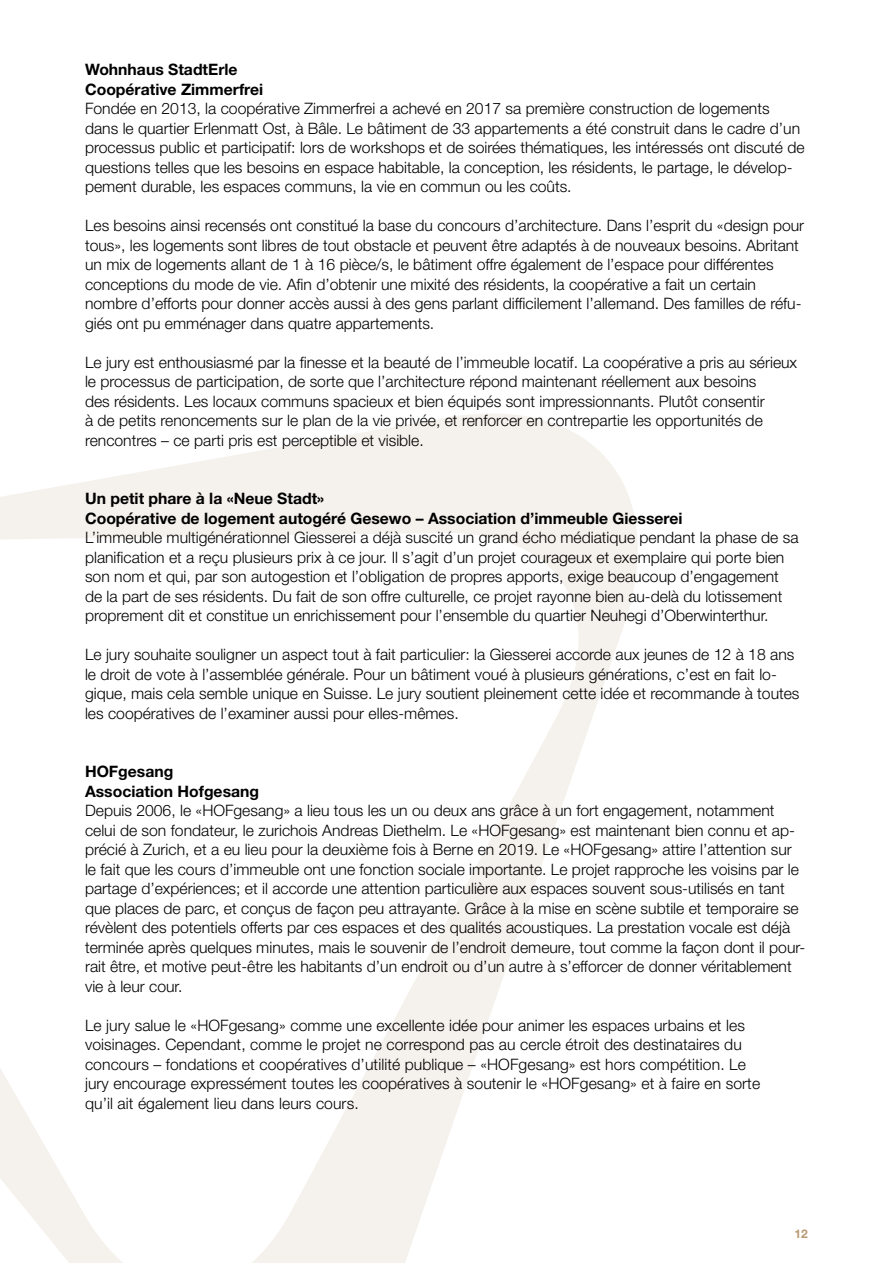
<style>
.page{position:relative;width:893px;height:1263px;background:#fff}
.page>*{position:absolute;margin:0;border:0;box-sizing:border-box;transform-origin:0 0}
.t1{font:300 15.75px/19.5px "Helvetica Neue LT Pro";color:#000}
.t2{font:700 15.75px/19.5px "Helvetica Neue LT Pro";color:#000}
.t3{font:700 12px "Helvetica Neue LT Pro";color:#b99972}
</style>
<div class="page">
<svg style="left:0;top:413px;width:638px;height:850px"></svg>
<p class="t2" style="left:85px;top:59px;width:180px">Wohnhaus StadtErle<br>Coopérative Zimmerfrei</p>
<p class="t1" style="left:85px;top:98px;width:721px">Fondée en 2013, la coopérative Zimmerfrei a achevé en 2017 sa première construction de logements dans le quartier Erlenmatt Ost, à Bâle. Le bâtiment de 33 appartements a été construit dans le cadre d’un processus public et participatif: lors de workshops et de soirées thématiques, les intéressés ont discuté de questions telles que les besoins en espace habitable, la conception, les résidents, le partage, le dévelop&shy;pement durable, les espaces communs, la vie en commun ou les coûts.</p>
<p class="t1" style="left:85px;top:215px;width:721px">Les besoins ainsi recensés ont constitué la base du concours d’architecture. Dans l’esprit du «design pour tous», les logements sont libres de tout obstacle et peuvent être adaptés à de nouveaux besoins. Abritant un mix de logements allant de 1 à 16 pièce/s, le bâtiment offre également de l’espace pour différentes conceptions du mode de vie. Afin d’obtenir une mixité des résidents, la coopérative a fait un certain nombre d’efforts pour donner accès aussi à des gens parlant difficilement l’allemand. Des familles de réfu&shy;giés ont pu emménager dans quatre appartements.</p>
<p class="t1" style="left:85px;top:352px;width:714px">Le jury est enthousiasmé par la finesse et la beauté de l’immeuble locatif. La coopérative a pris au sérieux le processus de participation, de sorte que l’architecture répond maintenant réellement aux besoins<br>des résidents. Les locaux communs spacieux et bien équipés sont impressionnants. Plutôt consentir<br>à de petits renoncements sur le plan de la vie privée, et renforcer en contrepartie les opportunités de rencontres – ce parti pris est perceptible et visible.</p>
<p class="t2" style="left:85px;top:488px;width:599px">Un petit phare à la «Neue Stadt»<br>Coopérative de logement autogéré Gesewo – Association d’immeuble Giesserei</p>
<p class="t1" style="left:85px;top:527px;width:715px">L’immeuble multigénérationnel Giesserei a déjà suscité un grand écho médiatique pendant la phase de sa planification et a reçu plusieurs prix à ce jour. Il s’agit d’un projet courageux et exemplaire qui porte bien son nom et qui, par son autogestion et l’obligation de propres apports, exige beaucoup d’engagement de la part de ses résidents. Du fait de son offre culturelle, ce projet rayonne bien au-delà du lotissement proprement dit et constitue un enrichissement pour l’ensemble du quartier Neuhegi d’Oberwinterthur.</p>
<p class="t1" style="left:85px;top:644px;width:716px">Le jury souhaite souligner un aspect tout à fait particulier: la Giesserei accorde aux jeunes de 12 à 18 ans le droit de vote à l’assemblée générale. Pour un bâtiment voué à plusieurs générations, c’est en fait lo&shy;gique, mais cela semble unique en Suisse. Le jury soutient pleinement cette idée et recommande à toutes les coopératives de l’examiner aussi pour elles-mêmes.</p>
<p class="t2" style="left:85px;top:761px;width:176px">HOFgesang<br>Association Hofgesang</p>
<p class="t1" style="left:85px;top:800px;width:722px">Depuis 2006, le «HOFgesang» a lieu tous les un ou deux ans grâce à un fort engagement, notamment celui de son fondateur, le zurichois Andreas Diethelm. Le «HOFgesang» est maintenant bien connu et ap&shy;précié à Zurich, et a eu lieu pour la deuxième fois à Berne en 2019. Le «HOFgesang» attire l’attention sur le fait que les cours d’immeuble ont une fonction sociale importante. Le projet rapproche les voisins par le partage d’expériences; et il accorde une attention particulière aux espaces souvent sous-utilisés en tant que places de parc, et conçus de façon peu attrayante. Grâce à la mise en scène subtile et temporaire se révèlent des potentiels offerts par ces espaces et des qualités acoustiques. La prestation vocale est déjà terminée après quelques minutes, mais le souvenir de l’endroit demeure, tout comme la façon dont il pour&shy;rait être, et motive peut-être les habitants d’un endroit ou d’un autre à s’efforcer de donner véritablement vie à leur cour.</p>
<p class="t1" style="left:85px;top:1015px;width:677px">Le jury salue le «HOFgesang» comme une excellente idée pour animer les espaces urbains et les voisinages. Cependant, comme le projet ne correspond pas au cercle étroit des destinataires du concours – fondations et coopératives d’utilité publique – «HOFgesang» est hors compétition. Le jury encourage expressément toutes les coopératives à soutenir le «HOFgesang» et à faire en sorte qu’il ait également lieu dans leurs cours.</p>
<p class="t3" style="left:795px;top:1226px;width:15px">12</p>
</div>
